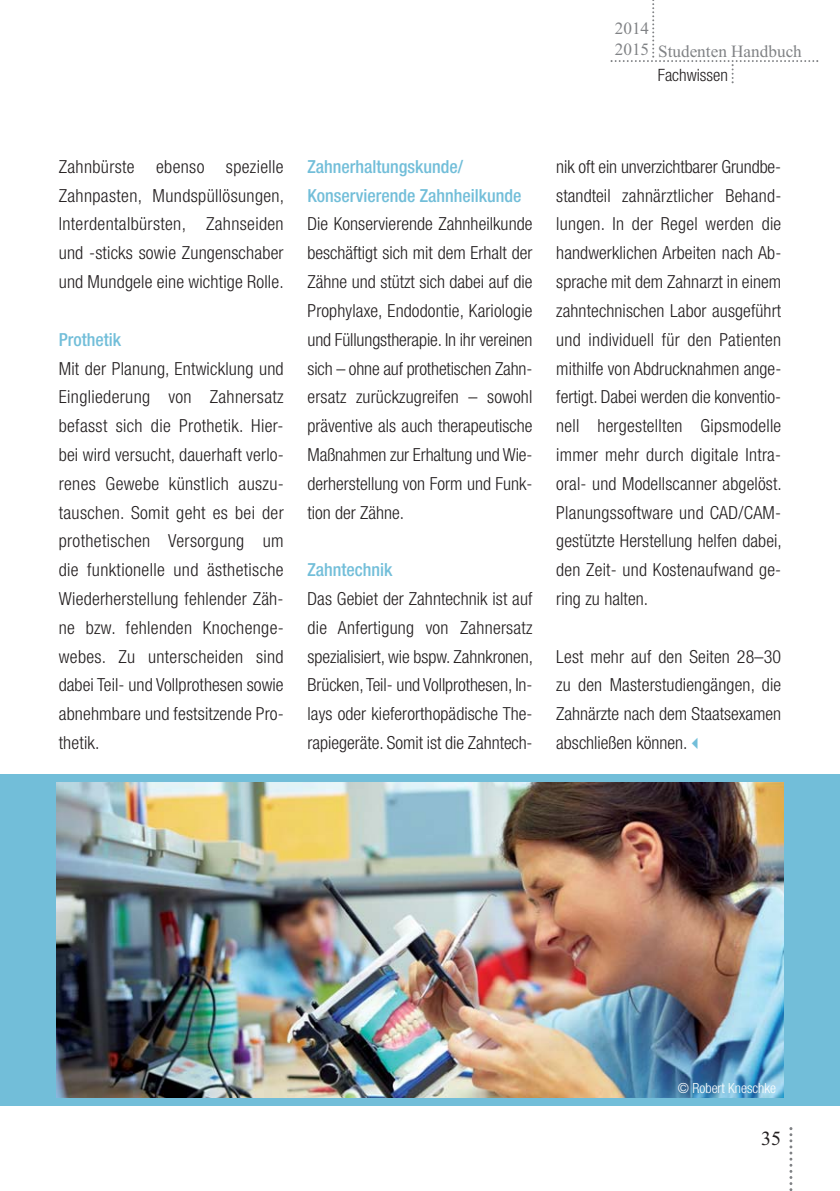
<style>
.page{position:relative;width:840px;height:1191px;background:#fff}
.page>*{position:absolute;margin:0;border:0;box-sizing:border-box;transform-origin:0 0}
.t1{font:20px "Times New Roman";color:#231f20}
.t2{font:300 condensed 18px/28.8px "Helvetica Neue";letter-spacing:.005em;color:#231f20;text-align:justify}
.t3{font:500 condensed 18px/28.8px "Helvetica Neue";color:#72bed9}
.t4{font:17.2px/20.6px "Times New Roman";color:#808285}
.t5{font:300 condensed 17px "Helvetica Neue";color:#231f20}
.t6{font:300 condensed 14px "Helvetica Neue";color:#fff}
.s1{color:#72bed9}
</style>
<div class="page">
<div style="left:0;top:774px;width:839px;height:332px;background:#72bed9"></div>
<svg style="left:789px;top:1127px;width:3px;height:64px"></svg>
<svg style="left:610px;top:0;width:207px;height:83px"></svg>
<img style="left:57px;top:782px;width:725px;height:315px">
<p class="t4" style="left:614px;top:20px;width:36px">2014<br>2015</p>
<p class="t4" style="left:657px;top:43px;width:145px">Studenten Handbuch</p>
<p class="t5" style="left:657px;top:69px;width:72px">Fachwissen</p>
<p class="t2" style="left:59px;top:154px;width:227px">Zahnbürste ebenso spezielle Zahnpasten, Mundspüllösungen, Interdentalbürsten, Zahnseiden und -sticks sowie Zungenschaber und Mundgele eine wichtige Rolle.</p>
<p class="t3" style="left:59px;top:327px;width:64px">Prothetik</p>
<p class="t2" style="left:59px;top:355px;width:226px">Mit der Planung, Entwicklung und Eingliederung von Zahnersatz befasst sich die Prothetik. Hier&shy;bei wird versucht, dauerhaft verlo&shy;renes Gewebe künstlich auszu - tauschen. Somit geht es bei der prothetischen Versorgung um die funktionelle und ästhetische Wiederherstellung fehlender Zäh&shy;ne bzw. fehlenden Knochenge - webes. Zu unterscheiden sind dabei Teil- und Vollpro thesen sowie abnehmbare und festsitzende Pro&shy;thetik.</p>
<p class="t3" style="left:307px;top:154px;width:215px">Zahnerhaltungskunde/<br>Konservierende Zahnheilkunde</p>
<p class="t2" style="left:307px;top:211px;width:226px">Die Konservierende Zahnheilkunde beschäftigt sich mit dem Erhalt der Zähne und stützt sich dabei auf die Prophylaxe, Endodontie, Kariologie und Füllungstherapie. In ihr vereinen sich – ohne auf prothetischen Zahn&shy;ersatz zurückzugreifen – sowohl präventive als auch therapeutische Maßnahmen zur Erhaltung und Wie&shy;derherstellung von Form und Funk&shy;tion der Zähne.</p>
<p class="t3" style="left:307px;top:557px;width:86px">Zahntechnik</p>
<p class="t2" style="left:307px;top:586px;width:227px">Das Gebiet der Zahntechnik ist auf die Anfertigung von Zahnersatz spezialisiert, wie bspw. Zahnkronen, Brücken, Teil- und Vollprothesen, In&shy;lays oder kieferorthopädische The&shy;rapiegeräte. Somit ist die Zahntech-</p>
<p class="t2" style="left:556px;top:154px;width:227px">nik oft ein unverzichtbarer Grundbe&shy;standteil zahnärztlicher Behand - lungen. In der Regel werden die handwerklichen Arbeiten nach Ab&shy;sprache mit dem Zahnarzt in einem zahntechnischen Labor ausgeführt und individuell für den Patienten mithilfe von Abdrucknahmen ange&shy;fertigt. Dabei werden die konventio&shy;nell hergestellten Gipsmodelle immer mehr durch digitale Intra&shy;oral- und Modellscanner abgelöst.<br>Planungssoftware und CAD/CAM&shy;gestützte Herstellung helfen dabei, den Zeit- und Kostenaufwand ge&shy;ring zu halten.</p>
<p class="t2" style="left:556px;top:643px;width:226px">Lest mehr auf den Seiten 28–30 zu den Masterstudiengängen, die Zahnärzte nach dem Staatsexamen abschließen können.<span class="s1">✓</span></p>
<p class="t6" style="left:677px;top:1083px;width:100px">© Robert Kneschke</p>
<p class="t1" style="left:760px;top:1131px;width:21px">35</p>
</div>
